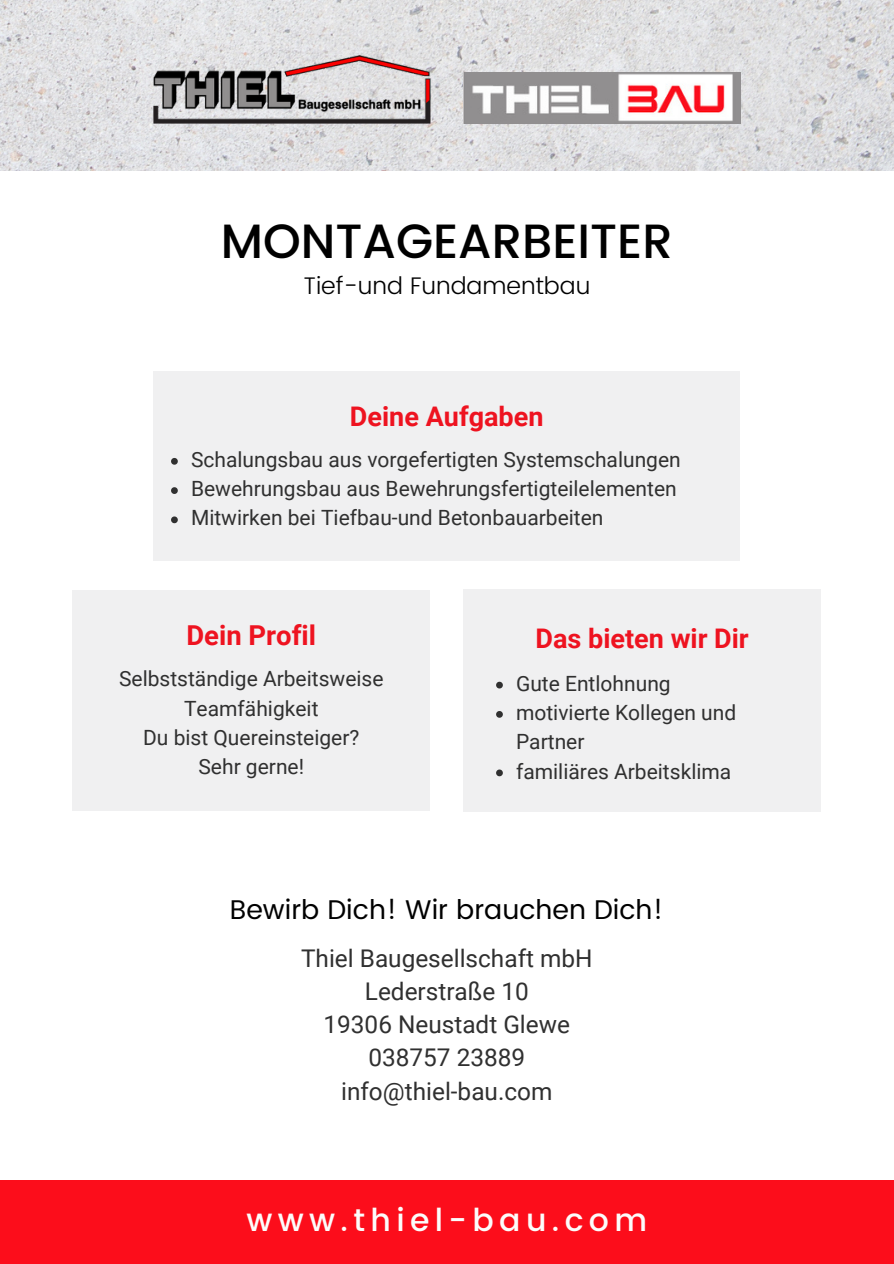
<style>
.page{position:relative;width:894px;height:1264px;background:#fff}
.page>*{position:absolute;margin:0;border:0;box-sizing:border-box;transform-origin:0 0}
.t1{font:500 48px "Poppins";color:#000}
.t2{font:500 31.5px "Poppins";letter-spacing:.17em;color:#fcfcfb}
.t3{font:700 27.45px "Roboto";color:#ee1320}
.t4{font:700 27px "Roboto";color:#ee1320}
.t5{font:27px "Poppins";color:#000}
.t6{font:24.3px/33.2px "Roboto";color:#303030;text-align:center}
.t7{font:300 24px "Poppins";color:#000}
.t8{font:21px/29.2px "Roboto";color:#303030}
</style>
<div class="page">
<img style="left:0;top:0;width:893px;height:170px">
<img style="left:153px;top:56px;width:277px;height:67px">
<img style="left:463px;top:72px;width:277px;height:51px">
<div style="left:0;top:1180px;width:893px;height:83px;background:#fc0d1b"></div>
<div style="left:153px;top:371px;width:586px;height:190px;background:#f0f0f1"></div>
<svg style="left:171px;top:458px;width:7px;height:6px"></svg>
<svg style="left:171px;top:487px;width:7px;height:7px"></svg>
<svg style="left:171px;top:516px;width:7px;height:7px"></svg>
<div style="left:73px;top:589px;width:357px;height:221px;background:#f0f0f1"></div>
<div style="left:463px;top:589px;width:357px;height:223px;background:#f0f0f1"></div>
<svg style="left:496px;top:681px;width:6px;height:7px"></svg>
<svg style="left:496px;top:711px;width:6px;height:6px"></svg>
<svg style="left:496px;top:769px;width:6px;height:7px"></svg>
<p class="t1" style="left:221px;top:213px;width:453px">MONTAGEARBEITER</p>
<h1 class="t7" style="left:303px;top:271px;width:288px">Tief-und Fundamentbau</h1>
<h3 class="t4" style="left:350px;top:401px;width:195px">Deine Aufgaben</h3>
<p class="t8" style="left:191px;top:445px;width:491px">Schalungsbau aus vorgefertigten Systemschalungen</p>
<p class="t8" style="left:191px;top:474px;width:487px">Bewehrungsbau aus Bewehrungsfertigteilelementen</p>
<p class="t8" style="left:191px;top:503px;width:414px">Mitwirken bei Tiefbau-und Betonbauarbeiten</p>
<h3 class="t3" style="left:186px;top:619px;width:131px">Dein Profil</h3>
<p class="t8" style="left:119px;top:664px;width:266px">Selbstständige Arbeitsweise</p>
<p class="t8" style="left:184px;top:693px;width:136px">Teamfähigkeit</p>
<p class="t8" style="left:143px;top:723px;width:218px">Du bist Quereinsteiger?</p>
<p class="t8" style="left:198px;top:752px;width:107px">Sehr gerne!</p>
<h3 class="t4" style="left:535px;top:623px;width:215px">Das bieten wir Dir</h3>
<p class="t8" style="left:516px;top:669px;width:156px">Gute Entlohnung</p>
<p class="t8" style="left:516px;top:698px;width:222px">motivierte Kollegen und<br>Partner</p>
<p class="t8" style="left:516px;top:756px;width:217px">familiäres Arbeitsklima</p>
<h4 class="t5" style="left:230px;top:893px;width:435px">Bewirb Dich! Wir brauchen Dich!</h4>
<h4 class="t6" style="left:301px;top:942px;width:293px">Thiel Baugesellschaft mbH<br>Lederstraße 10<br>19306 Neustadt Glewe<br>038757 23889 info@thiel-bau.com</h4>
<h5 class="t2" style="left:246px;top:1201px;width:402px">www.thiel-bau.com</h5>
</div>
